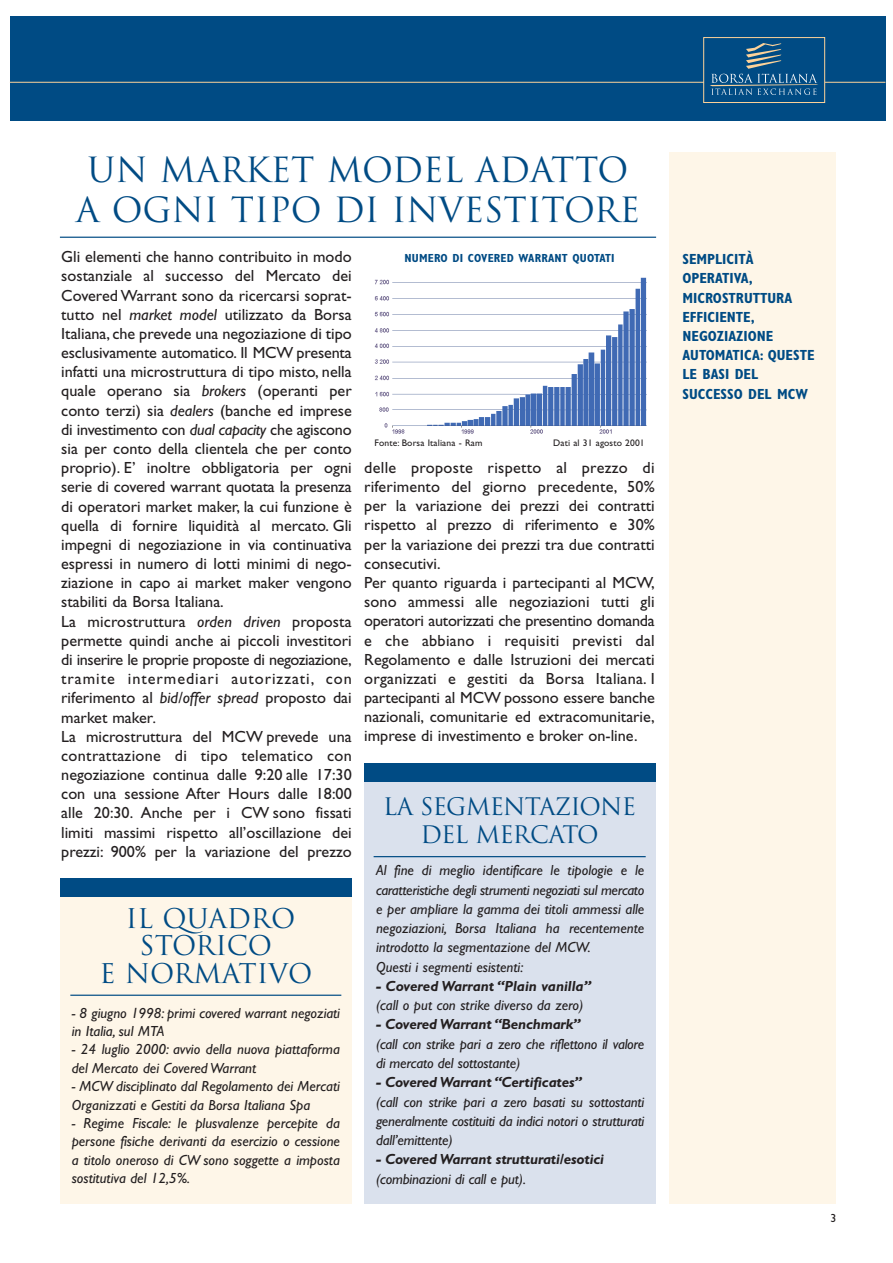
<style>
.page{position:relative;width:893px;height:1263px;background:#fff}
.page>*{position:absolute;margin:0;border:0;box-sizing:border-box;transform-origin:0 0}
.t1{font:33.75px/39.8px "Trajan";color:#004b84;text-align:center}
.t2{font:26.4px/27.9px "Trajan";color:#004b84;text-align:center}
.t3{font:23.55px/27.9px "Trajan";letter-spacing:-.035em;color:#004b84;text-align:center}
.t4{font:16.2px/19.2px "Gill Sans";color:#231f20}
.t5{font:italic 14.7px/19.2px "Gill Sans";color:#231f20}
.t6{font:italic 700 14.7px "Gill Sans";letter-spacing:-.01em;color:#231f20}
.t7{font:700 condensed 14.7px/19.2px "Gill Sans";color:#004b84}
.t8{font:700 condensed 11.7px "Gill Sans";letter-spacing:.015em;color:#004b84}
.t9{font:11.7px "Gill Sans";color:#231f20}
.t10{font:9.6px "Gill Sans";letter-spacing:.015em;color:#231f20}
.s1{font-style:italic}
</style>
<div class="page">
<div style="left:10px;top:16px;width:875px;height:105px;background:#004b84"></div>
<hr style="left:10px;top:82px;width:875px;height:1px;background:#fdd299">
<div style="left:703px;top:38px;width:121px;height:65px;background:#004b84"></div>
<svg style="left:710px;top:43px;width:108px;height:52px"></svg>
<div style="left:703px;top:37px;width:122px;height:66px;border:1px solid #fdd299"></div>
<div style="left:668px;top:153px;width:167px;height:1051px;background:#fef6e8"></div>
<hr style="left:60px;top:237px;width:596px;height:1px;background:#004b84">
<div style="left:60px;top:888px;width:292px;height:316px;background:#fef6e8"></div>
<hr style="left:70px;top:995px;width:271px;height:1px;background:#004b84">
<div style="left:60px;top:879px;width:292px;height:18px;background:#004b84"></div>
<div style="left:364px;top:772px;width:292px;height:432px;background:#dae1ed"></div>
<hr style="left:373px;top:856px;width:272px;height:1px;background:#004b84">
<div style="left:364px;top:763px;width:292px;height:19px;background:#004b84"></div>
<img style="left:374px;top:277px;width:273px;height:157px">
<h1 class="t1" style="left:76px;top:151px;width:565px">UN MARKET MODEL ADATTO<br>A OGNI TIPO DI INVESTITORE</h1>
<p class="t4" style="left:61px;top:249px;width:292px">Gli elementi che hanno contribuito in modo sostanziale al successo del Mercato dei Covered Warrant sono da ricercarsi soprat&shy;tutto nel <span class="s1">market model</span> utilizzato da Borsa Italiana, che prevede una negoziazione di tipo esclusivamente automatico. Il MCW presenta infatti una microstruttura di tipo misto, nella quale operano sia <span class="s1">brokers</span> (operanti per conto terzi) sia <span class="s1">dealers</span> (banche ed imprese di investimento con <span class="s1">dual capacity</span> che agiscono sia per conto della clientela che per conto proprio). E’ inoltre obbligatoria per ogni serie di covered warrant quotata la presenza di operatori market maker, la cui funzione è quella di fornire liquidità al mercato. Gli impegni di negoziazione in via continuativa espressi in numero di lotti minimi di nego&shy;ziazione in capo ai market maker vengono stabiliti da Borsa Italiana.<br>La microstruttura <span class="s1">orden driven</span> proposta permette quindi anche ai piccoli investitori di inserire le proprie proposte di negoziazione, tramite intermediari autorizzati, con riferimento al <span class="s1">bid/offer spread</span> proposto dai market maker<span class="s1">.<br></span>La microstruttura del MCW prevede una contrattazione di tipo telematico con negoziazione continua dalle 9:20 alle 17:30 con una sessione After Hours dalle 18:00 alle 20:30. Anche per i CW sono fissati limiti massimi rispetto all’oscillazione dei prezzi: 900% per la variazione del prezzo</p>
<h2 class="t2" style="left:99px;top:904px;width:214px">IL QUADRO<br>STORICO<br>E NORMATIVO</h2>
<p class="t5" style="left:72px;top:1005px;width:270px;line-height:18.3px">- 8 giugno 1998: primi covered warrant negoziati in Italia, sul MTA</p>
<p class="t5" style="left:72px;top:1042px;width:270px;line-height:18.3px">- 24 luglio 2000: avvio della nuova piattaforma del Mercato dei Covered Warrant</p>
<p class="t5" style="left:72px;top:1079px;width:270px;line-height:18.3px">- MCW disciplinato dal Regolamento dei Mercati<br>Organizzati e Gestiti da Borsa Italiana Spa</p>
<p class="t5" style="left:72px;top:1115px;width:270px;line-height:18.3px;text-align:justify">- Regime Fiscale: le plusvalenze percepite da persone fisiche derivanti da esercizio o cessione a titolo oneroso di CW sono soggette a imposta sostitutiva del 12,5%.</p>
<p class="t8" style="left:404px;top:254px;width:212px">NUMERO DI COVERED WARRANT QUOTATI</p>
<p class="t10" style="left:374px;top:439px;width:109px">Fonte: Borsa Italiana - Ram</p>
<p class="t10" style="left:553px;top:439px;width:93px">Dati al 31 agosto 2001</p>
<p class="t4" style="left:364px;top:460px;width:292px">delle proposte rispetto al prezzo di riferimento del giorno precedente, 50% per la variazione dei prezzi dei contratti rispetto al prezzo di riferimento e 30% per la variazione dei prezzi tra due contratti consecutivi.<br>Per quanto riguarda i partecipanti al MCW, sono ammessi alle negoziazioni tutti gli operatori autorizzati che presentino domanda e che abbiano i requisiti previsti dal Regolamento e dalle Istruzioni dei mercati organizzati e gestiti da Borsa Italiana. I partecipanti al MCW possono essere banche nazionali, comunitarie ed extracomunitarie, imprese di investimento e broker on-line.</p>
<h3 class="t3" style="left:383px;top:793px;width:254px">LA SEGMENTAZIONE<br>DEL MERCATO</h3>
<p class="t5" style="left:376px;top:863px;width:270px">Al fine di meglio identificare le tipologie e le caratteristiche degli strumenti negoziati sul mercato e per ampliare la gamma dei titoli ammessi alle negoziazioni, Borsa Italiana ha recentemente introdotto la segmentazione del MCW.<br>Questi i segmenti esistenti:</p>
<p class="t6" style="left:376px;top:981px;width:216px">- Covered Warrant “Plain vanilla”</p>
<p class="t5" style="left:376px;top:997px;width:209px">(call o put con strike diverso da zero)</p>
<p class="t6" style="left:376px;top:1019px;width:206px">- Covered Warrant “Benchmark”</p>
<p class="t5" style="left:376px;top:1036px;width:270px">(call con strike pari a zero che riflettono il valore di mercato del sottostante)</p>
<p class="t6" style="left:376px;top:1077px;width:207px">- Covered Warrant “Certificates”</p>
<p class="t5" style="left:376px;top:1094px;width:270px;text-align:justify">(call con strike pari a zero basati su sottostanti generalmente costituiti da indici notori o strutturati dall’emittente)</p>
<p class="t6" style="left:376px;top:1154px;width:229px">- Covered Warrant strutturati/esotici</p>
<p class="t5" style="left:376px;top:1171px;width:151px">(combinazioni di call e put).</p>
<p class="t7" style="left:682px;top:251px;width:134px">SEMPLICITÀ<br>OPERATIVA,<br>MICROSTRUTTURA<br>EFFICIENTE,<br>NEGOZIAZIONE<br>AUTOMATICA: QUESTE<br>LE BASI DEL<br>SUCCESSO DEL MCW</p>
<p class="t9" style="left:830px;top:1214px;width:7px">3</p>
</div>
